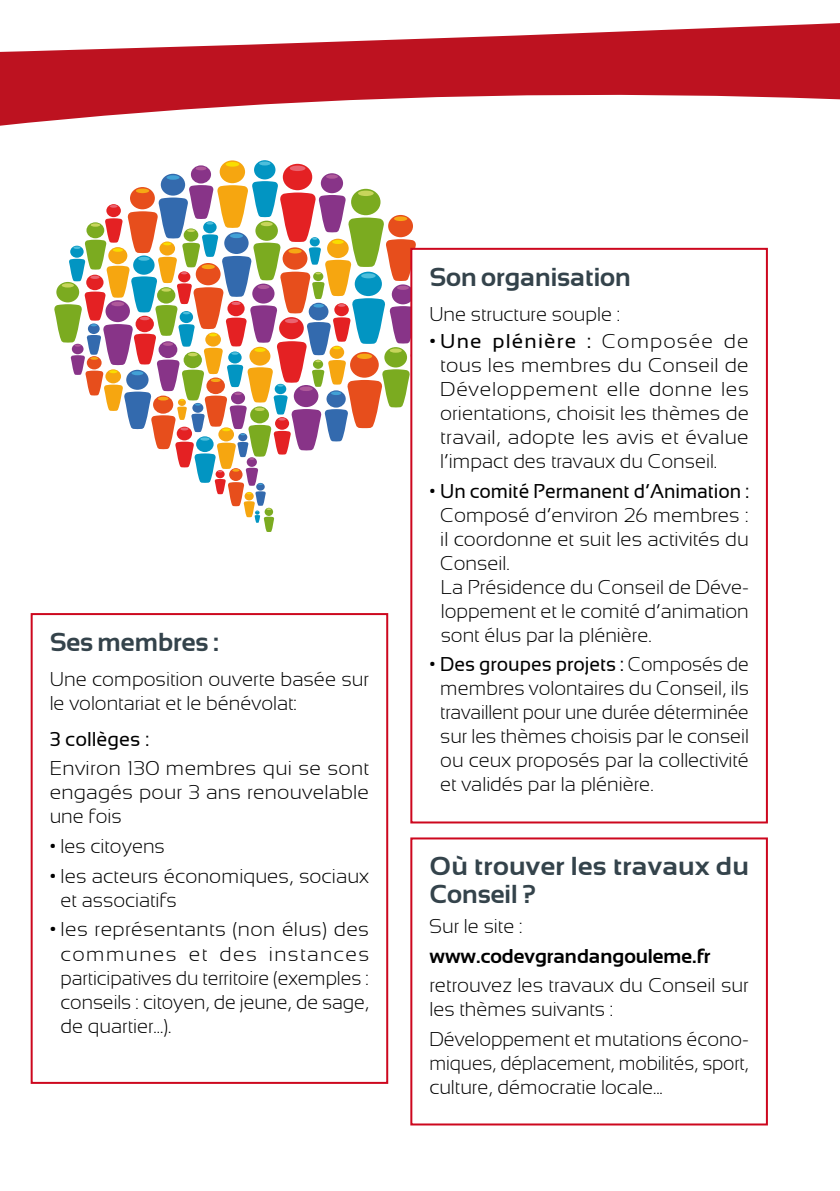
<style>
.page{position:relative;width:840px;height:1191px;background:#fff}
.page>*{position:absolute;margin:0;border:0;box-sizing:border-box;transform-origin:0 0}
.t1{font:700 26px/28px "Sansation";color:#34434b;scale:1.05 1}
.t2{font:700 26px "Sansation";color:#34434b}
.t3{font:300 20px/24px "Sansation";color:#000}
.t4{font:300 20px/24px "Sansation";color:#000;text-align:justify;scale:1.05 1}
.t5{font:20px "Sansation";letter-spacing:-.005em;color:#000}
.t6{font:700 20px "Sansation";color:#000}
.s1{font-weight:400}
</style>
<div class="page">
<svg style="left:54px;top:298px;width:356px;height:234px"></svg>
<svg style="left:0;top:23px;width:839px;height:275px"></svg>
<div style="left:31px;top:613px;width:357px;height:470px;border:2px solid #cd071e"></div>
<div style="left:410px;top:837px;width:357px;height:288px;border:2px solid #cd071e"></div>
<div style="left:411px;top:249px;width:355px;height:573px;background:#fff"></div>
<div style="left:410px;top:248px;width:357px;height:575px;border:2px solid #cd071e"></div>
<h1 class="t2" style="left:50px;top:627px;width:171px">Ses membres :</h1>
<p class="t3" style="left:50px;top:667px;width:321px">Une composition ouverte basée sur le volontariat et le bénévolat:</p>
<p class="t5" style="left:50px;top:728px;width:101px">3 collèges :</p>
<p class="t4" style="left:50px;top:756px;width:306px">Environ 130 membres qui se sont engagés pour 3 ans renouvelable une fois</p>
<p class="t3" style="left:50px;top:834px;width:117px">• les citoyens</p>
<p class="t3" style="left:61px;top:864px;width:310px;text-indent:-11px">• les acteurs économiques, sociaux et associatifs</p>
<p class="t4" style="left:61px;top:917px;width:295px;text-indent:-11px">• les représentants (non élus) des communes et des instances participatives du territoire (exemples : conseils : citoyen, de jeune, de sage, de quartier...).</p>
<h1 class="t2" style="left:429px;top:262px;width:203px">Son organisation</h1>
<p class="t3" style="left:429px;top:302px;width:192px">Une structure souple :</p>
<p class="t4" style="left:440px;top:329px;width:295px;text-indent:-11px"><span class="s1">• Une plénière :</span> Composée de tous les membres du Conseil de Développement elle donne les orientations, choisit les thèmes de travail, adopte les avis et évalue l’impact des travaux du Conseil.</p>
<p class="t5" style="left:429px;top:480px;width:321px">• Un comité Permanent d’Animation :</p>
<p class="t3" style="left:440px;top:503px;width:310px">Composé d’environ 26 membres : il coordonne et suit les activités du<br>Conseil.–<br>La Présidence du Conseil de Déve&shy;loppement et le comité d’animation sont élus par la plénière.</p>
<p class="t3" style="left:440px;top:652px;width:310px;text-align:justify;text-indent:-11px"><span class="s1">• Des groupes projets :</span> Composés de membres volontaires du Conseil, ils travaillent pour une durée déterminée sur les thèmes choisis par le conseil ou ceux proposés par la collectivité et validés par la plénière.</p>
<h1 class="t1" style="left:429px;top:852px;width:306px">Où trouver les travaux du<br>Conseil ?</h1>
<p class="t3" style="left:429px;top:914px;width:95px">Sur le site :</p>
<p class="t6" style="left:429px;top:944px;width:282px">www.codevgrandangouleme.fr</p>
<p class="t3" style="left:429px;top:973px;width:321px">retrouvez les travaux du Conseil sur les thèmes suivants :</p>
<p class="t3" style="left:429px;top:1027px;width:321px;text-align:justify">Développement et mutations écono&shy;miques, déplacement, mobilités, sport, culture, démocratie locale... …</p>
</div>
